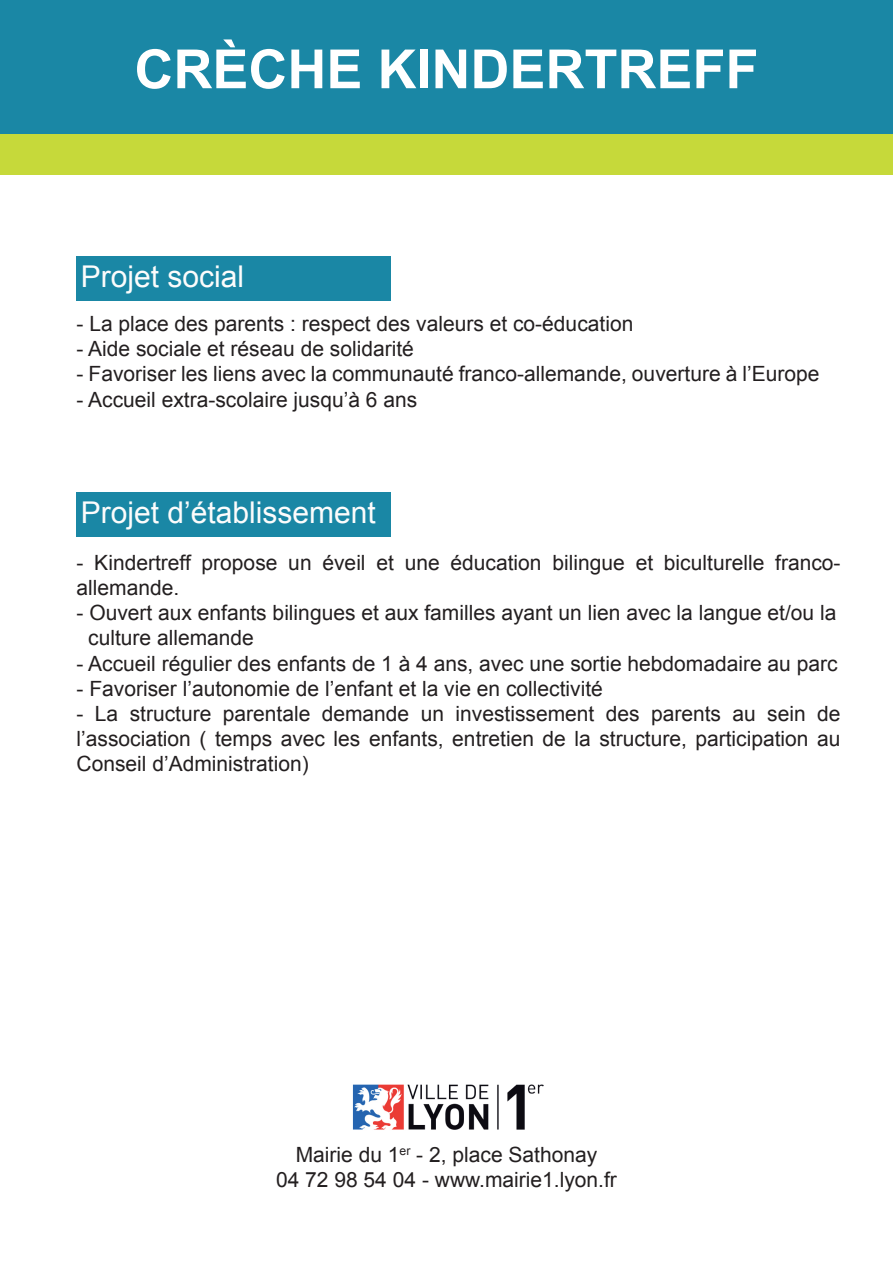
<style>
.page{position:relative;width:893px;height:1263px;background:#fff}
.page>*{position:absolute;margin:0;border:0;box-sizing:border-box;transform-origin:0 0}
.t1{font:700 54px "Arial";color:#fff}
.t2{font:30px "Arial";color:#fcfcfc}
.t3{font:21px/25.2px "Arial";color:#231f20}
</style>
<div class="page">
<div style="left:0;top:0;width:893px;height:138px;background:#1a87a5"></div>
<div style="left:0;top:134px;width:893px;height:40px;background:#c6d93a"></div>
<div style="left:77px;top:256px;width:314px;height:45px;background:#1a87a5"></div>
<div style="left:77px;top:492px;width:314px;height:45px;background:#1a87a5"></div>
<img style="left:352px;top:1084px;width:192px;height:46px">
<h1 class="t1" style="left:134px;top:33px;width:625px">CRÈCHE KINDERTREFF</h1>
<h2 class="t2" style="left:81px;top:256px;width:165px">Projet social</h2>
<p class="t3" style="left:77px;top:311px;width:558px">- La place des parents : respect des valeurs et co-éducation</p>
<p class="t3" style="left:77px;top:336px;width:339px">- Aide sociale et réseau de solidarité</p>
<p class="t3" style="left:77px;top:362px;width:744px">- Favoriser les liens avec la communauté franco-allemande, ouverture à l’Europe</p>
<p class="t3" style="left:77px;top:387px;width:342px">- Accueil extra-scolaire jusqu’à 6 ans</p>
<h2 class="t2" style="left:81px;top:493px;width:297px">Projet d’établissement</h2>
<p class="t3" style="left:77px;top:550px;width:765px">- Kindertreff propose un éveil et une éducation bilingue et biculturelle franco&shy;allemande.</p>
<p class="t3" style="left:88px;top:600px;width:750px;text-indent:-12px">- Ouvert aux enfants bilingues et aux familles ayant un lien avec la langue et/ou la culture allemande</p>
<p class="t3" style="left:77px;top:651px;width:763px">- Accueil régulier des enfants de 1 à 4 ans, avec une sortie hebdomadaire au parc</p>
<p class="t3" style="left:77px;top:676px;width:528px">- Favoriser l’autonomie de l’enfant et la vie en collectivité</p>
<p class="t3" style="left:77px;top:701px;width:765px;text-align:justify">- La structure parentale demande un investissement des parents au sein de l’association ( temps avec les enfants, entretien de la structure, participation au Conseil d’Administration)</p>
<p class="t3" style="left:276px;top:1142px;width:342px;text-align:center">Mairie du 1<sup>er</sup> - 2, place Sathonay<br>04 72 98 54 04 - www.mairie1.lyon.fr</p>
</div>
